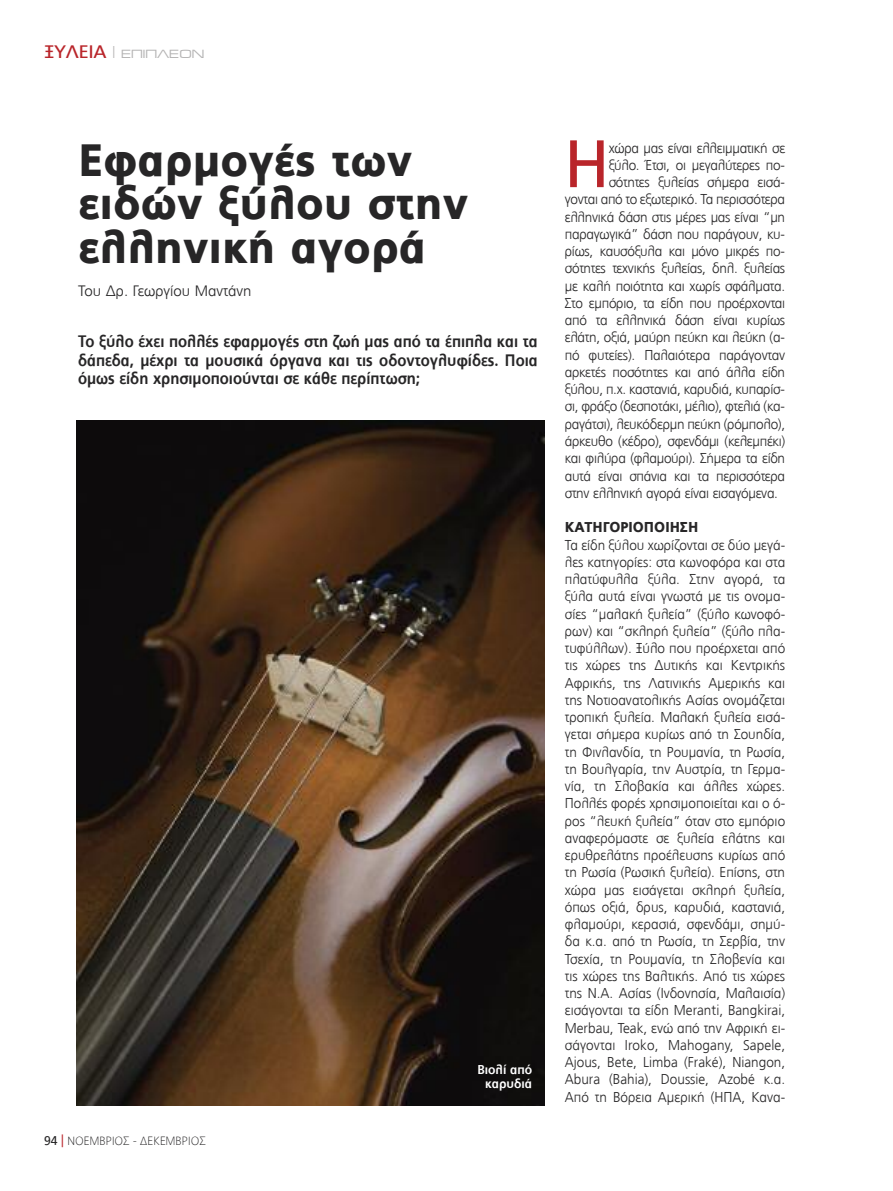
<style>
.page{position:relative;width:893px;height:1191px;background:#fff}
.page>*{position:absolute;margin:0;border:0;box-sizing:border-box;transform-origin:0 0}
.t1{font:66.9px "PF Catalog";color:#b9252a;scale:.95 1}
.t2{font:900 45px/43.5px "PF Catalog";color:#272627;scale:.95 1}
.t3{font:700 16.5px/18.3px "PF Catalog";color:#272627;text-align:justify;scale:.9 1}
.t4{font:300 15px "PF Catalog";color:#272627}
.t5{font:300 14.25px/17.2px "PF Catalog";letter-spacing:-.02em;color:#272627;text-align:justify;scale:.95 1}
.t6{font:900 14.25px "PF Catalog";color:#272627;scale:.95 1}
.t7{font:700 12.75px/14.2px "PF Catalog";color:#fff;text-align:center;scale:.95 1}
.t8{font:100 12px "PF Catalog";letter-spacing:.025em;color:#272627}
.t9{font:12px "Naxos";color:#b4b3b3;scale:1.05 1}
.s1{font-family:"PF Catalog";font-size:18px;color:#b9252a}
.s2{font-weight:400;font-size:12.75px}
.s3{font-weight:400;font-size:12.75px;color:#b9252a}
</style>
<div class="page">
<img style="left:77px;top:420px;width:467px;height:685px">
<p class="t9" style="left:44px;top:47px;width:154px"><span class="s1">ΞΥΛΕΙΑ</span> <sup>|</sup> EΠIΠΛEON</p>
<h2 class="t2" style="left:78px;top:139px;width:412px">Εφαρμογές των ειδών ξύλου στην ελληνική αγορά</h2>
<p class="t4" style="left:78px;top:282px;width:175px">Του Δρ. Γεωργίου Μαντάνη</p>
<p class="t3" style="left:78px;top:332px;width:512px">Το ξύλο έχει πολλές εφαρμογές στη ζωή μας από τα έπιπλα και τα δάπεδα, μέχρι τα μουσικά όργανα και τις οδοντογλυφίδες. Ποια όμως είδη χρησιμοποιούνται σε κάθε περίπτωση;</p>
<p class="t8" style="left:44px;top:1134px;width:163px"><span class="s2">94</span> <span class="s3">|</span> ΝΟΕΜΒΡΙΟΣ - ΔΕΚΕΜΒΡΙΟΣ</p>
<p class="t7" style="left:477px;top:1062px;width:59px">Βιολί από καρυδιά</p>
<h1 class="t1" style="left:565px;top:125px;width:48px">Η</h1>
<p class="t5" style="left:609px;top:139px;width:187px">χώρα μας είναι ελλειμματική σε</p>
<p class="t5" style="left:609px;top:156px;width:187px">ξύλο. Έτσι, οι μεγαλύτερες πο-</p>
<p class="t5" style="left:609px;top:174px;width:187px">σότητες ξυλείας σήμερα εισά-</p>
<p class="t5" style="left:565px;top:191px;width:233px">γονται από το εξωτερικό. Τα περισσότερα</p>
<p class="t5" style="left:565px;top:208px;width:233px">ελληνικά δάση στις μέρες μας είναι “μη</p>
<p class="t5" style="left:565px;top:225px;width:233px">παραγωγικά” δάση που παράγουν, κυ-</p>
<p class="t5" style="left:565px;top:243px;width:233px">ρίως, καυσόξυλα και μόνο μικρές πο-</p>
<p class="t5" style="left:565px;top:260px;width:233px">σότητες τεχνικής ξυλείας, δηλ. ξυλείας</p>
<p class="t5" style="left:565px;top:277px;width:233px">με καλή ποιότητα και χωρίς σφάλματα.</p>
<p class="t5" style="left:565px;top:294px;width:233px">Στο εμπόριο, τα είδη που προέρχονται</p>
<p class="t5" style="left:565px;top:312px;width:233px">από τα ελληνικά δάση είναι κυρίως</p>
<p class="t5" style="left:565px;top:329px;width:233px">ελάτη, οξιά, μαύρη πεύκη και λεύκη (α-</p>
<p class="t5" style="left:565px;top:346px;width:233px">πό φυτείες). Παλαιότερα παράγονταν</p>
<p class="t5" style="left:565px;top:363px;width:233px">αρκετές ποσότητες και από άλλα είδη</p>
<p class="t5" style="left:565px;top:381px;width:233px">ξύλου, π.χ. καστανιά, καρυδιά, κυπαρίσ-</p>
<p class="t5" style="left:565px;top:398px;width:233px">σι, φράξο (δεσποτάκι, μέλιο), φτελιά (κα-</p>
<p class="t5" style="left:565px;top:415px;width:233px">ραγάτσι), λευκόδερμη πεύκη (ρόμπολο),</p>
<p class="t5" style="left:565px;top:432px;width:233px">άρκευθο (κέδρο), σφενδάμι (κελεμπέκι)</p>
<p class="t5" style="left:565px;top:450px;width:233px">και φιλύρα (φλαμούρι). Σήμερα τα είδη</p>
<p class="t5" style="left:565px;top:467px;width:233px">αυτά είναι σπάνια και τα περισσότερα</p>
<p class="t5" style="left:565px;top:484px;width:226px">στην ελληνική αγορά είναι εισαγόμενα.</p>
<p class="t6" style="left:565px;top:519px;width:142px">ΚΑΤΗΓΟΡΙΟΠΟΙΗΣΗ</p>
<p class="t5" style="left:565px;top:536px;width:233px">Τα είδη ξύλου χωρίζονται σε δύο μεγά&shy;λες κατηγορίες: στα κωνοφόρα και στα πλατύφυλλα ξύλα. Στην αγορά, τα ξύλα αυτά είναι γνωστά με τις ονομα&shy;σίες “μαλακή ξυλεία” (ξύλο κωνοφό&shy;ρων) και “σκληρή ξυλεία” (ξύλο πλα&shy;τυφύλλων). Ξύλο που προέρχεται από τις χώρες της Δυτικής και Κεντρικής Αφρικής, της Λατινικής Αμερικής και της Νοτιοανατολικής Ασίας ονομάζεται τροπική ξυλεία. Μαλακή ξυλεία εισά&shy;γεται σήμερα κυρίως από τη Σουηδία, τη Φινλανδία, τη Ρουμανία, τη Ρωσία, τη Βουλγαρία, την Αυστρία, τη Γερμα&shy;νία, τη Σλοβακία και άλλες χώρες.<br>Πολλές φορές χρησιμοποιείται και ο ό&shy;ρος “λευκή ξυλεία” όταν στο εμπόριο αναφερόμαστε σε ξυλεία ελάτης και ερυθρελάτης προέλευσης κυρίως από τη Ρωσία (Ρωσική ξυλεία). Επίσης, στη χώρα μας εισάγεται σκληρή ξυλεία, όπως οξιά, δρυς, καρυδιά, καστανιά, φλαμούρι, κερασιά, σφενδάμι, σημύ&shy;δα κ.α. από τη Ρωσία, τη Σερβία, την Τσεχία, τη Ρουμανία, τη Σλοβενία και τις χώρες της Βαλτικής. Από τις χώρες της Ν.Α. Ασίας (Ινδονησία, Μαλαισία) εισάγονται τα είδη Meranti, Bangkirai, Merbau, Teak, ενώ από την Αφρική ει&shy;σάγονται Iroko, Mahogany, Sapele, Ajous, Bete, Limba (Fraké), Niangon, Abura (Bahia), Doussie, Azobé κ.α.<br>Από τη Βόρεια Αμερική (ΗΠΑ, Κανα-</p>
</div>
